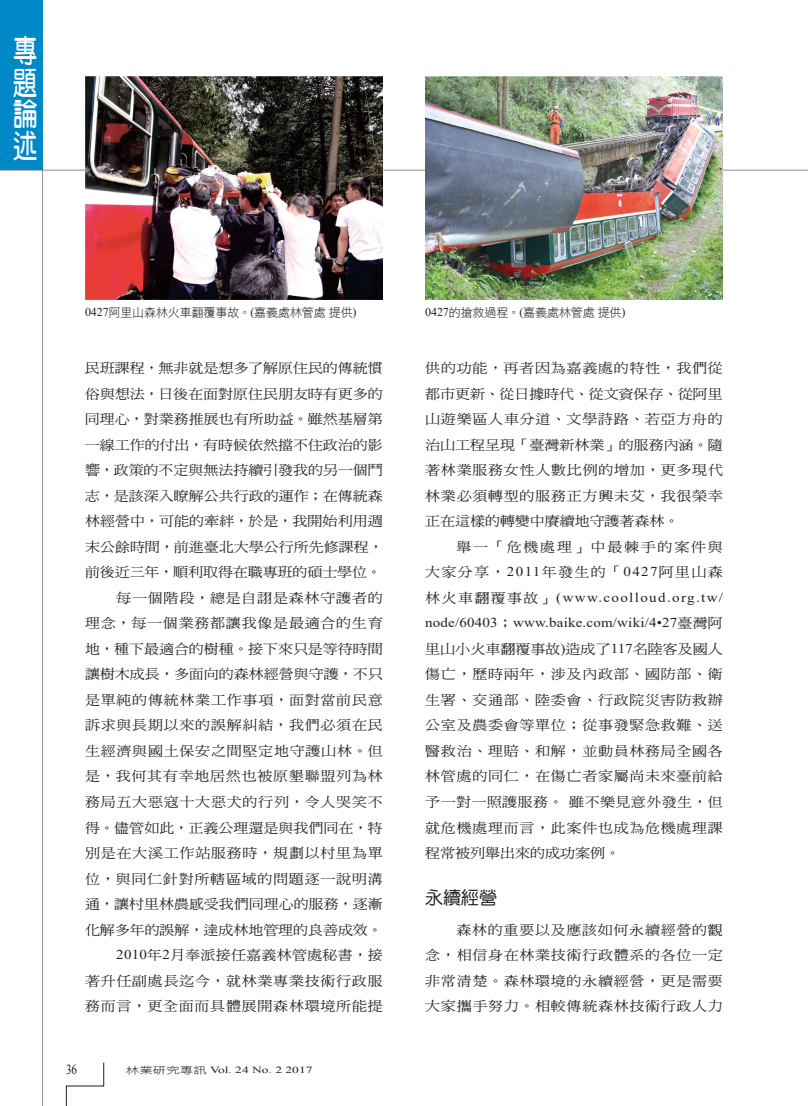
<style>
.page{position:relative;width:808px;height:1106px;background:#fff}
.page>*{position:absolute;margin:0;border:0;box-sizing:border-box;transform-origin:0 0}
.t1{font:31.5px/31.5px "DF Yuan W7 WINP BF";color:#fff;text-align:justify;scale:.77 1}
._02-內文中標標準{font:18px "DF Yuan W5 WINP BF";color:#231f20}
.t2{font:13.8px "Times New Roman";color:#231f20;scale:.8 1}
._01內文{font:13.5px/25.5px "DF Ming W5 WINP BF";letter-spacing:.045em;color:#231f20;text-align:justify;scale:1.11 1}
._06圖說{font:12px "DF Hei W3 WINP BF";letter-spacing:-.01em;color:#231f20}
.t3{font:9.45px "Times New Roman";color:#231f20;scale:1.43 1}
.s1{font-family:"Times New Roman"}
.s2{font-family:"DF Hei W3 WINP BF"}
</style>
<div class="page">
<hr style="left:0;top:170px;width:808px;height:1px;background:#6c6d70">
<hr style="left:42px;top:0;width:1px;height:1106px;background:#6c6d70">
<svg style="left:66px;top:1062px;width:38px;height:44px"></svg>
<div style="left:0;top:0;width:43px;height:170px;background:#0088c7"></div>
<img style="left:85px;top:77px;width:298px;height:223px">
<img style="left:425px;top:77px;width:298px;height:223px">
<h1 class="t1" style="left:13px;top:35px;width:32px">專題論述</h1>
<p class="_06圖說" style="left:85px;top:306px;width:273px"><span class="s1">0427</span>阿里山森林火車翻覆事故。<span class="s1">(</span>嘉義處林管處提供<span class="s1">)</span></p>
<p class="_06圖說" style="left:425px;top:306px;width:202px"><span class="s1">0427</span>的搶救過程。<span class="s1">(</span>嘉義處林管處提供<span class="s1">)</span></p>
<p class="_01內文" style="left:85px;top:355px;width:270px">民班課程，無非就是想多了解原住民的傳統慣俗與想法，日後在面對原住民朋友時有更多的同理心，對業務推展也有所助益。雖然基層第一線工作的付出，有時候依然擋不住政治的影響，政策的不定與無法持續引發我的另一個鬥志，是該深入瞭解公共行政的運作；在傳統森林經營中，可能的牽絆，於是，我開始利用週末公餘時間，前進臺北大學公行所先修課程，前後近三年，順利取得在職專班的碩士學位。</p>
<p class="_01內文" style="left:85px;top:585px;width:270px;text-indent:31px">每一個階段，總是自詡是森林守護者的理念，每一個業務都讓我像是最適合的生育地，種下最適合的樹種。接下來只是等待時間讓樹木成長，多面向的森林經營與守護，不只是單純的傳統林業工作事項，面對當前民意訴求與長期以來的誤解糾結，我們必須在民生經濟與國土保安之間堅定地守護山林。但是，我何其有幸地居然也被原墾聯盟列為林務局五大惡寇十大惡犬的行列，令人哭笑不得。儘管如此，正義公理還是與我們同在，特別是在大溪工作站服務時，規劃以村里為單位，與同仁針對所轄區域的問題逐一說明溝通，讓村里林農感受我們同理心的服務，逐漸化解多年的誤解，達成林地管理的良善成效。</p>
<p class="_01內文" style="left:85px;top:942px;width:270px;text-indent:31px"><span class="s1">2010</span>年<span class="s1">2</span>月奉派接任嘉義林管處秘書，接著升任副處長迄今，就林業專業技術行政服務而言，更全面而具體展開森林環境所能提</p>
<p class="t2" style="left:66px;top:1060px;width:15px">36</p>
<p class="t3" style="left:126px;top:1063px;width:132px"><span class="s2">林業研究專訊</span> Vol. 24 No. 2 2017</p>
<p class="_01內文" style="left:425px;top:355px;width:270px">供的功能，再者因為嘉義處的特性，我們從都市更新、從日據時代、從文資保存、從阿里山遊樂區人車分道、文學詩路、若亞方舟的治山工程呈現「臺灣新林業」的服務內涵。隨著林業服務女性人數比例的增加，更多現代林業必須轉型的服務正方興未艾，我很榮幸正在這樣的轉變中賡續地守護著森林。</p>
<p class="_01內文" style="left:425px;top:534px;width:270px;text-indent:31px">舉一「危機處理」中最棘手的案件與大家分享，<span class="s1">2011</span>年發生的「<span class="s1">0427</span>阿里山森林火車翻覆事故」<span class="s1">(www.coolloud.org.tw/ node/60403</span>；<span class="s1">www.baike.com/wiki/4•27</span>臺灣阿里山小火車翻覆事故<span class="s1">)</span>造成了<span class="s1">117</span>名陸客及國人傷亡，歷時兩年，涉及內政部、國防部、衛生署、交通部、陸委會、行政院災害防救辦公室及農委會等單位；從事發緊急救難、送醫救治、理賠、和解，並動員林務局全國各林管處的同仁，在傷亡者家屬尚未來臺前給予一對一照護服務。雖不樂見意外發生，但就危機處理而言，此案件也成為危機處理課程常被列舉出來的成功案例。</p>
<p class="_02-內文中標標準" style="left:425px;top:889px;width:73px">永續經營</p>
<p class="_01內文" style="left:425px;top:916px;width:270px;text-indent:31px">森林的重要以及應該如何永續經營的觀念，相信身在林業技術行政體系的各位一定非常清楚。森林環境的永續經營，更是需要大家攜手努力。相較傳統森林技術行政人力</p>
</div>
